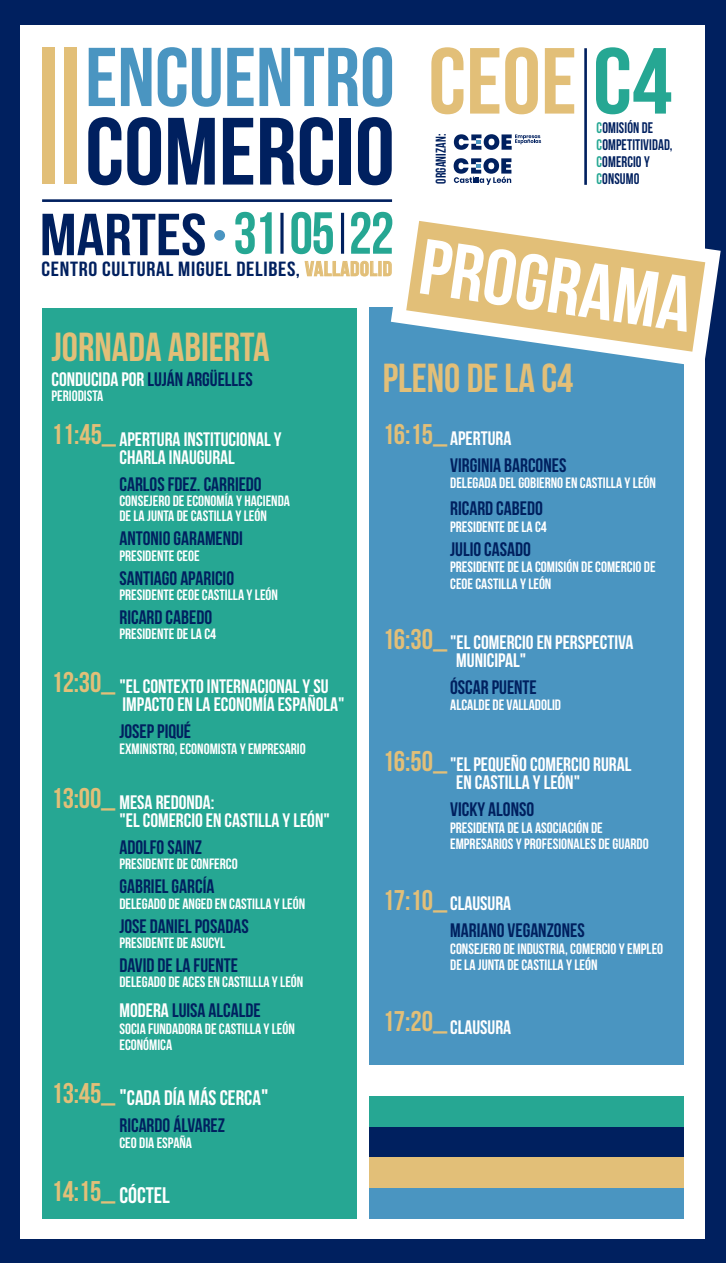
<style>
.page{position:relative;width:726px;height:1263px;background:#00205f}
.page>*{position:absolute;margin:0;border:0;box-sizing:border-box;transform-origin:0 0}
.t1{font:700 95.25px "Bebas Neue";color:#00205f;scale:1.06 1}
.t2{font:700 93.6px "Bebas Neue";color:#e2bf78;scale:1.05 1}
.t3{font:700 83.1px "Bebas Neue";color:#4a95c1;scale:1.06 1}
.t4{font:78.45px "Bebas Neue";color:#fff;scale:1.05 1}
.t5{font:59.25px "Bebas Neue";color:#00205f;scale:1.15 1}
.t6{font:40.5px "Bebas Neue";color:#e2bf78}
.t7{font:700 28.5px "Bebas Neue";color:#e2bf78}
.t8{font:21px "Bebas Neue";color:#fff}
.t9{font:20.55px "Bebas Neue";letter-spacing:.03em;color:#00205f;scale:1.09 1}
.t10{font:19.5px/27px "Bebas Neue";color:#00205f}
.t11{font:19.5px/18px "Bebas Neue";color:#fff}
.t12{font:15.3px/17.1px "Bebas Neue";letter-spacing:.01em;color:#00205f;scale:.94 1}
.t13{font:15px/16.5px "Bebas Neue";color:#fff}
.t14{font:14.25px "Bebas Neue";letter-spacing:.01em;color:#00205f;scale:.95 1}
.s1{color:#26a793}
.s2{color:#e2bf78}
.s3{color:#fff}
.s4{font-size:28.5px;color:#e2bf78}
.s5{font-weight:700;font-size:28.5px;color:#e2bf78}
.s6{font-size:22.5px}
.s7{font-weight:400;font-size:22.5px;color:#fff}
</style>
<div class="page">
<div style="left:20px;top:25px;width:685px;height:1213px;background:#fff"></div>
<div style="left:42px;top:308px;width:315px;height:910px;background:#26a793"></div>
<div style="left:369px;top:308px;width:315px;height:757px;background:#4a95c1"></div>
<svg style="left:305px;top:260px;width:86px;height:17px"></svg>
<hr style="left:42px;top:199px;width:350px;height:3px;background:#00205f">
<div style="left:42px;top:47px;width:13px;height:137px;background:#e2bf78"></div>
<div style="left:64px;top:47px;width:12px;height:137px;background:#e2bf78"></div>
<svg style="left:280px;top:213px;width:4px;height:41px"></svg>
<hr style="left:341px;top:213px;width:3px;height:41px;background:#00205f">
<div style="left:214px;top:230px;width:11px;height:11px;background:#4a95c1;border-radius:50%"></div>
<hr style="left:584px;top:48px;width:3px;height:137px;background:#00205f">
<svg style="left:454px;top:134px;width:87px;height:16px"></svg>
<svg style="left:454px;top:158px;width:57px;height:27px"></svg>
<svg style="left:391px;top:221px;width:329px;height:144px;fill:#e2bf78"></svg>
<div style="left:369px;top:1096px;width:315px;height:31px;background:#26a793"></div>
<div style="left:369px;top:1127px;width:315px;height:30px;background:#00205f"></div>
<div style="left:369px;top:1157px;width:315px;height:31px;background:#e2bf78"></div>
<div style="left:369px;top:1188px;width:315px;height:30px;background:#4a95c1"></div>
<h3 class="t3" style="left:85px;top:32px;width:294px">ENCUENTRO</h3>
<h1 class="t1" style="left:85px;top:99px;width:294px">COMERCIO</h1>
<h3 class="t5" style="left:40px;top:202px;width:309px">MARTES <span class="s1">31 05 22</span></h3>
<h2 class="t2" style="left:428px;top:30px;width:234px">CEOE <span class="s1">C4</span></h2>
<p class="t12" style="left:596px;top:119px;width:82px"><span class="s1">C</span>OMISIÓN DE<br><span class="s1">C</span>OMPETITIVIDAD,<br><span class="s1">C</span>OMERCIO Y</p>
<p class="t14" style="left:433px;top:184px;width:54px;rotate:-90deg">ORGANIZAN:</p>
<p class="t12" style="left:596px;top:170px;width:47px"><span class="s1">C</span>ONSUMO</p>
<h3 class="t4" style="left:426px;top:224px;width:262px;rotate:8deg">PROGRAMA</h3>
<h3 class="t9" style="left:42px;top:257px;width:323px">CENTRO CULTURAL MIGUEL DELIBES, <span class="s2">VALLADOLID</span></h3>
<h3 class="t6" style="left:52px;top:324px;width:220px">JORNADA ABIERTA</h3>
<h3 class="t10" style="left:52px;top:366px;width:203px"><span class="s3">CONDUCIDA POR</span> LUJÁN ARGÜELLES</h3>
<p class="t13" style="left:52px;top:388px;width:53px">PERIODISTA</p>
<h3 class="t6" style="left:383px;top:356px;width:192px">PLENO DE LA C4</h3>
<h3 class="t11" style="left:119px;top:430px;width:164px;text-indent:-68px"><span class="s4">11:45_</span> APERTURA INSTITUCIONAL Y<br>CHARLA INAUGURAL</h3>
<h3 class="t10" style="left:119px;top:470px;width:144px">CARLOS FDEZ. CARRIEDO</h3>
<p class="t13" style="left:119px;top:493px;width:172px;line-height:15px">CONSEJERO DE ECONOMÍA Y HACIENDA<br>DE LA JUNTA DE CASTILLA Y LEÓN</p>
<h3 class="t10" style="left:119px;top:524px;width:125px">ANTONIO GARAMENDI</h3>
<p class="t13" style="left:119px;top:548px;width:82px">PRESIDENTE CEOE</p>
<h3 class="t10" style="left:119px;top:565px;width:116px">SANTIAGO APARICIO</h3>
<p class="t13" style="left:119px;top:587px;width:160px">PRESIDENTE CEOE CASTILLA Y LEÓN</p>
<h3 class="t10" style="left:119px;top:604px;width:94px">RICARD CABEDO</h3>
<p class="t13" style="left:119px;top:626px;width:98px">PRESIDENTE DE LA C4</p>
<h3 class="t11" style="left:122px;top:677px;width:224px;text-indent:-71px"><span class="s5">12:30_</span> "EL CONTEXTO INTERNACIONAL Y SU<br>IMPACTO EN LA ECONOMÍA ESPAÑOLA"</h3>
<h3 class="t10" style="left:119px;top:717px;width:73px">JOSEP PIQUÉ</h3>
<p class="t13" style="left:119px;top:740px;width:188px">EXMINISTRO, ECONOMISTA Y EMPRESARIO</p>
<h3 class="t11" style="left:119px;top:793px;width:212px;text-indent:-68px"><span class="s5">13:00_</span> MESA REDONDA:<br>"EL COMERCIO EN CASTILLA Y LEÓN"</h3>
<h3 class="t10" style="left:119px;top:833px;width:84px">ADOLFO SAINZ</h3>
<p class="t13" style="left:119px;top:855px;width:120px">PRESIDENTE DE CONFERCO</p>
<h3 class="t10" style="left:119px;top:872px;width:96px">GABRIEL GARCÍA</h3>
<p class="t13" style="left:119px;top:895px;width:187px">DELEGADO DE ANGED EN CASTILLA Y LEÓN</p>
<h3 class="t10" style="left:119px;top:913px;width:131px">JOSE DANIEL POSADAS</h3>
<p class="t13" style="left:119px;top:934px;width:107px">PRESIDENTE DE ASUCYL</p>
<h3 class="t10" style="left:119px;top:952px;width:120px">DAVID DE LA FUENTE</h3>
<p class="t13" style="left:119px;top:973px;width:185px">DELEGADO DE ACES EN CASTILLLA Y LEÓN</p>
<h3 class="t10" style="left:119px;top:997px;width:143px"><span class="s3">MODERA</span> LUISA ALCALDE</h3>
<p class="t13" style="left:119px;top:1020px;width:177px">SOCIA FUNDADORA DE CASTILLA Y LEÓN<br>ECONÓMICA</p>
<h3 class="t8" style="left:52px;top:1086px;width:218px"><span class="s5">13:45_</span> <span class="s6">"</span>CADA DÍA MÁS CERCA<span class="s6">"</span></h3>
<h3 class="t10" style="left:119px;top:1111px;width:107px">RICARDO ÁLVAREZ</h3>
<p class="t13" style="left:119px;top:1134px;width:74px">CEO DIA ESPAÑA</p>
<h3 class="t7" style="left:52px;top:1176px;width:120px">14:15_ <span class="s7">CÓCTEL</span></h3>
<h3 class="t10" style="left:450px;top:424px;width:118px;text-indent:-67px"><span class="s4">16:15_</span><span class="s3">APERTURA<br></span>VIRGINIA BARCONES</h3>
<p class="t13" style="left:450px;top:475px;width:207px">DELEGADA DEL GOBIERNO EN CASTILLA Y LEÓN</p>
<h3 class="t10" style="left:450px;top:495px;width:94px">RICARD CABEDO</h3>
<p class="t13" style="left:450px;top:518px;width:98px">PRESIDENTE DE LA C4</p>
<h3 class="t10" style="left:450px;top:535px;width:82px">JULIO CASADO</h3>
<p class="t13" style="left:450px;top:559px;width:207px">PRESIDENTE DE LA COMISIÓN DE COMERCIO DE<br>CEOE CASTILLA Y LEÓN</p>
<h3 class="t11" style="left:456px;top:633px;width:179px;text-indent:-74px"><span class="s4">16:30_</span>"EL COMERCIO EN PERSPECTIVA<br>MUNICIPAL"</h3>
<h3 class="t10" style="left:450px;top:673px;width:88px">ÓSCAR PUENTE</h3>
<p class="t13" style="left:450px;top:697px;width:112px">ALCALDE DE VALLADOLID</p>
<h3 class="t11" style="left:456px;top:755px;width:177px;text-indent:-74px"><span class="s4">16:50_</span>"EL PEQUEÑO COMERCIO RURAL<br>EN CASTILLA Y LEÓN"</h3>
<h3 class="t10" style="left:450px;top:796px;width:86px">VICKY ALONSO</h3>
<p class="t13" style="left:450px;top:819px;width:200px">PRESIDENTA DE LA ASOCIACIÓN DE<br>EMPRESARIOS Y PROFESIONALES DE GUARDO</p>
<h3 class="t10" style="left:450px;top:890px;width:136px;text-indent:-67px"><span class="s4">17:10_</span><span class="s3">CLAUSURA<br></span>MARIANO VEGANZONES</h3>
<p class="t13" style="left:450px;top:940px;width:214px">CONSEJERO DE INDUSTRIA, COMERCIO Y EMPLEO<br>DE LA JUNTA DE CASTILLA Y LEÓN</p>
<h3 class="t11" style="left:383px;top:1018px;width:130px"><span class="s4">17:20_</span>CLAUSURA</h3>
</div>
